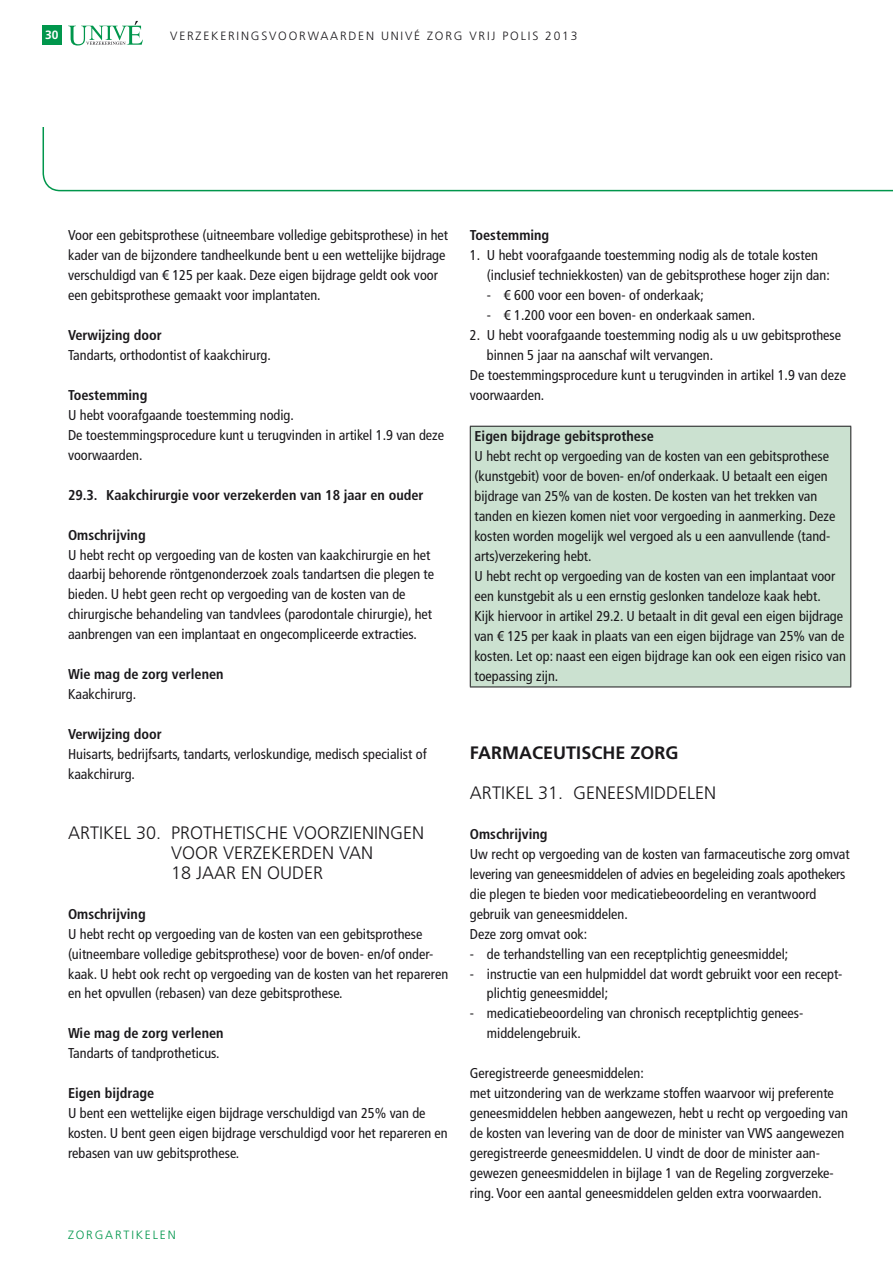
<style>
.page{position:relative;width:893px;height:1263px;background:#fff}
.page>*{position:absolute;margin:0;border:0;box-sizing:border-box;transform-origin:0 0}
.t1{font:300 18px "Frutiger";color:#1a181b}
.t2{font:700 18px "Frutiger";color:#1a181b}
.t3{font:condensed 14.25px/20px "Frutiger";color:#1a181b}
.t4{font:700 condensed 14.25px "Frutiger";color:#1a181b}
.t5{font:300 12px "Frutiger";letter-spacing:.15em;color:#1a181b}
.t6{font:300 12px "Frutiger";letter-spacing:.15em;color:#00964c}
.t7{font:700 12px "Frutiger";color:#fff}
</style>
<div class="page">
<div style="left:43px;top:26px;width:19px;height:19px;background:#00964c"></div>
<svg style="left:43px;top:127px;width:850px;height:64px"></svg>
<svg style="left:68px;top:21px;width:75px;height:25px"></svg>
<div style="left:470px;top:426px;width:381px;height:261px;background:#cbe1d0"></div>
<hr style="left:470px;top:426px;width:381px;height:1px;background:#1a181b">
<hr style="left:470px;top:427px;width:1px;height:260px;background:#1a181b">
<hr style="left:850px;top:427px;width:1px;height:260px;background:#1a181b">
<hr style="left:470px;top:687px;width:381px;height:1px;background:#1a181b">
<p class="t7" style="left:45px;top:27px;width:15px">30</p>
<p class="t5" style="left:170px;top:29px;width:409px">VERZEKERINGSVOORWAARDEN UNIVÉ ZORG VRIJ POLIS 2013</p>
<p class="t3" style="left:68px;top:225px;width:382px">Voor een gebitsprothese (uitneembare volledige gebitsprothese) in het kader van de bijzondere tandheelkunde bent u een wettelijke bijdrage verschuldigd van € 125 per kaak. Deze eigen bijdrage geldt ook voor een gebitsprothese gemaakt voor implantaten.</p>
<p class="t4" style="left:68px;top:327px;width:95px">Verwijzing door</p>
<p class="t3" style="left:68px;top:345px;width:204px">Tandarts, orthodontist of kaakchirurg.</p>
<p class="t4" style="left:68px;top:386px;width:81px">Toestemming</p>
<p class="t3" style="left:68px;top:405px;width:378px">U hebt voorafgaande toestemming nodig.<br>De toestemmingsprocedure kunt u terugvinden in artikel 1.9 van deze voorwaarden.</p>
<p class="t4" style="left:68px;top:486px;width:357px">29.3. Kaakchirurgie voor verzekerden van 18 jaar en ouder</p>
<p class="t4" style="left:68px;top:526px;width:79px">Omschrijving</p>
<p class="t3" style="left:68px;top:545px;width:368px">U hebt recht op vergoeding van de kosten van kaakchirurgie en het daarbij behorende röntgenonderzoek zoals tandartsen die plegen te bieden. U hebt geen recht op vergoeding van de kosten van de chirurgische behandeling van tandvlees (parodontale chirurgie), het aanbrengen van een implantaat en ongecompliceerde extracties.</p>
<p class="t4" style="left:68px;top:666px;width:157px">Wie mag de zorg verlenen</p>
<p class="t3" style="left:68px;top:684px;width:70px">Kaakchirurg.</p>
<p class="t4" style="left:68px;top:726px;width:95px">Verwijzing door</p>
<p class="t3" style="left:68px;top:744px;width:360px">Huisarts, bedrijfsarts, tandarts, verloskundige, medisch specialist of kaakchirurg.</p>
<p class="t1" style="left:68px;top:822px;width:22px">ARTIKEL</p>
<p class="t1" style="left:136px;top:822px;width:55px">30. PROTHETIS</p>
<p class="t1" style="left:255px;top:822px;width:49px">CHE VOOR-ZIENINGEN</p>
<p class="t1" style="left:171px;top:842px;width:13px">VOOR</p>
<p class="t1" style="left:223px;top:842px;width:11px">VERZEKERDEN</p>
<p class="t1" style="left:339px;top:842px;width:12px">VAN</p>
<p class="t1" style="left:171px;top:862px;width:36px">18 JAAR</p>
<p class="t1" style="left:241px;top:862px;width:38px">EN OUDER</p>
<p class="t4" style="left:68px;top:905px;width:79px">Omschrijving</p>
<p class="t3" style="left:68px;top:924px;width:382px">U hebt recht op vergoeding van de kosten van een gebitsprothese (uitneembare volledige gebitsprothese) voor de boven- en/of onder&shy;kaak. U hebt ook recht op vergoeding van de kosten van het repareren en het opvullen (rebasen) van deze gebitsprothese.</p>
<p class="t4" style="left:68px;top:1025px;width:157px">Wie mag de zorg verlenen</p>
<p class="t3" style="left:68px;top:1043px;width:153px">Tandarts of tandprotheticus.</p>
<p class="t4" style="left:68px;top:1085px;width:88px">Eigen bijdrage</p>
<p class="t3" style="left:68px;top:1103px;width:381px">U bent een wettelijke eigen bijdrage verschuldigd van 25% van de kosten. U bent geen eigen bijdrage verschuldigd voor het repareren en rebasen van uw gebitsprothese.</p>
<p class="t6" style="left:68px;top:1228px;width:109px">ZORGARTIKELEN</p>
<p class="t4" style="left:470px;top:227px;width:81px">Toestemming</p>
<p class="t3" style="left:487px;top:245px;width:344px;text-indent:-17px">1. U hebt voorafgaande toestemming nodig als de totale kosten (inclusief techniekkosten) van de gebitsprothese hoger zijn dan:</p>
<p class="t3" style="left:487px;top:285px;width:218px">- € 600 voor een boven- of onderkaak;</p>
<p class="t3" style="left:487px;top:305px;width:270px">- € 1.200 voor een boven- en onderkaak samen.</p>
<p class="t3" style="left:470px;top:325px;width:373px">2. U hebt voorafgaande toestemming nodig als u uw gebitsprothese</p>
<p class="t3" style="left:487px;top:345px;width:228px">binnen 5 jaar na aanschaf wilt vervangen.</p>
<p class="t3" style="left:470px;top:365px;width:378px">De toestemmingsprocedure kunt u terugvinden in artikel 1.9 van deze</p>
<p class="t3" style="left:470px;top:385px;width:76px">voorwaarden.</p>
<p class="t4" style="left:474px;top:428px;width:181px">Eigen bijdrage gebitsprothese</p>
<p class="t3" style="left:474px;top:446px;width:373px">U hebt recht op vergoeding van de kosten van een gebitsprothese (kunstgebit) voor de boven- en/of onderkaak. U betaalt een eigen bijdrage van 25% van de kosten. De kosten van het trekken van tanden en kiezen komen niet voor vergoeding in aanmerking. Deze kosten worden mogelijk wel vergoed als u een aanvullende (tand&shy;arts)verzekering hebt.<br>U hebt recht op vergoeding van de kosten van een implantaat voor een kunstgebit als u een ernstig geslonken tandeloze kaak hebt.<br>Kijk hiervoor in artikel 29.2. U betaalt in dit geval een eigen bijdrage van € 125 per kaak in plaats van een eigen bijdrage van 25% van de kosten. Let op: naast een eigen bijdrage kan ook een eigen risico van toepassing zijn.</p>
<p class="t2" style="left:470px;top:742px;width:208px">FARMACEUTISCHE ZORG</p>
<p class="t1" style="left:470px;top:782px;width:22px">ARTIKEL</p>
<p class="t1" style="left:538px;top:782px;width:59px">31. GENEESMIDDELEN</p>
<p class="t4" style="left:470px;top:825px;width:79px">Omschrijving</p>
<p class="t3" style="left:470px;top:844px;width:381px">Uw recht op vergoeding van de kosten van farmaceutische zorg omvat levering van geneesmiddelen of advies en begeleiding zoals apothekers die plegen te bieden voor medicatiebeoordeling en verantwoord gebruik van geneesmiddelen.<br>Deze zorg omvat ook:</p>
<p class="t3" style="left:470px;top:944px;width:320px">- de terhandstelling van een receptplichtig geneesmiddel;</p>
<p class="t3" style="left:487px;top:964px;width:357px;text-indent:-17px">- instructie van een hulpmiddel dat wordt gebruikt voor een recept&shy;plichtig geneesmiddel;</p>
<p class="t3" style="left:487px;top:1003px;width:317px;text-indent:-17px">- medicatiebeoordeling van chronisch receptplichtig genees&shy;middelengebruik.</p>
<p class="t3" style="left:470px;top:1063px;width:379px">Geregistreerde geneesmiddelen:<br>met uitzondering van de werkzame stoffen waarvoor wij preferente geneesmiddelen hebben aangewezen, hebt u recht op vergoeding van de kosten van levering van de door de minister van VWS aangewezen geregistreerde geneesmiddelen. U vindt de door de minister aan&shy;gewezen geneesmiddelen in bijlage 1 van de Regeling zorgverzeke&shy;ring. Voor een aantal geneesmiddelen gelden extra voorwaarden.</p>
</div>
